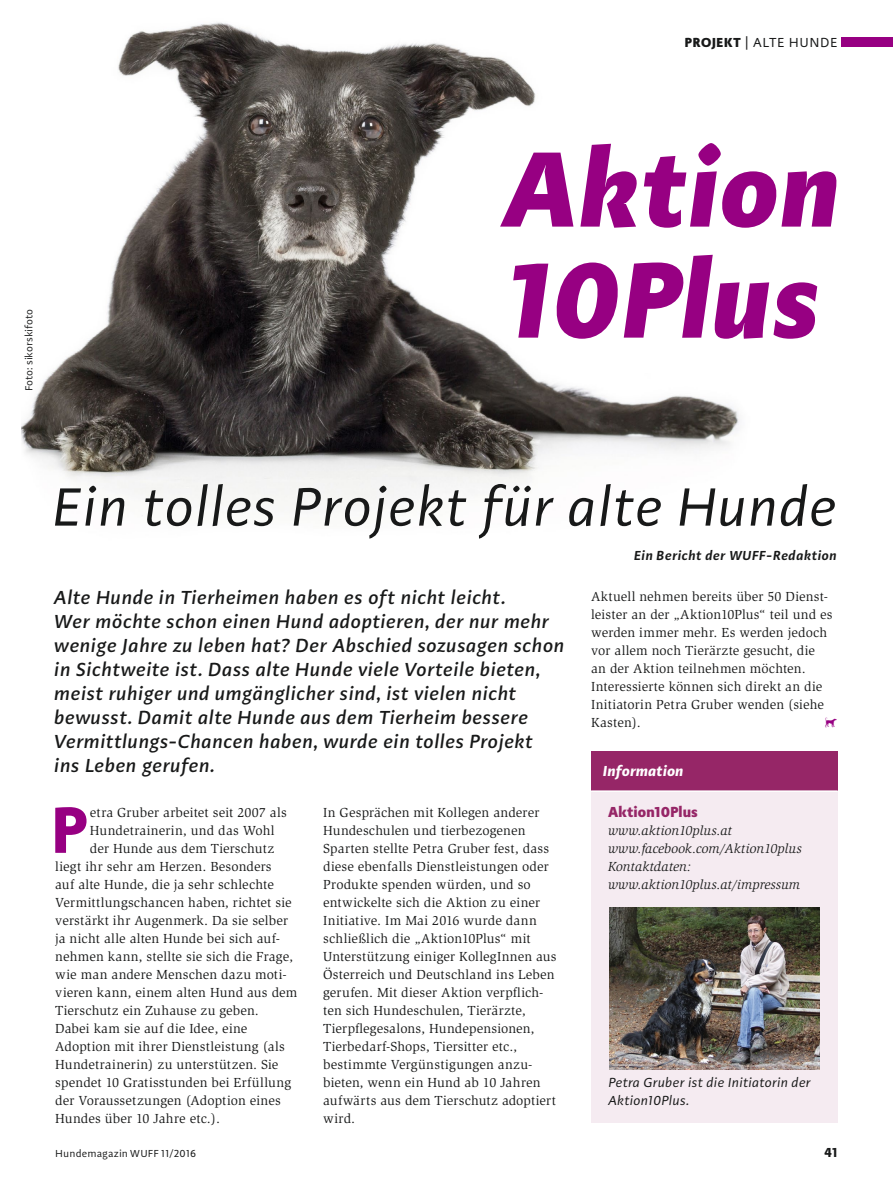
<style>
.page{position:relative;width:893px;height:1191px;background:#fff}
.page>*{position:absolute;margin:0;border:0;box-sizing:border-box;transform-origin:0 0}
.t1{font:italic 900 110.4px/111px "Adagio Sans";letter-spacing:.015em;color:#970082}
.t2{font:700 67.2px "Adagio Sans";color:#970082}
.t3{font:italic 55.5px "Adagio Sans";color:#181919}
.t4{font:italic 500 19.5px/24px "Adagio Sans";letter-spacing:.015em;color:#181919}
.t5{font:900 15px "Adagio Sans";letter-spacing:.01em;color:#962667}
.t6{font:italic 700 15px "Adagio Sans";letter-spacing:.005em;color:#fff}
.t7{font:13.5px/18px "Slimbach";letter-spacing:.015em;color:#181919}
.t8{font:italic 13.5px/18px "Slimbach";letter-spacing:.005em;color:#181919}
.t9{font:italic 13.5px/18px "Adagio Sans";color:#181919}
.t10{font:italic 600 13.5px "Adagio Sans";letter-spacing:.03em;color:#181919}
.t11{font:13.5px "Adagio Sans";letter-spacing:.04em;color:#181919}
.t12{font:700 13.5px "Adagio Sans";color:#181919}
.t13{font:13.5px "Animal";color:#970082}
.t14{font:10.5px "Adagio Sans";color:#181919}
.s1{font-weight:900}
</style>
<div class="page">
<img style="left:21px;top:22px;width:719px;height:494px">
<div style="left:842px;top:38px;width:51px;height:9px;background:#970082"></div>
<div style="left:591px;top:751px;width:247px;height:40px;background:#962667"></div>
<div style="left:591px;top:791px;width:247px;height:332px;background:#f5ebf1"></div>
<hr style="left:591px;top:790px;width:247px;height:2px;background:#fff">
<img style="left:609px;top:907px;width:210px;height:162px">
<p class="t14" style="left:22px;top:391px;width:84px;rotate:-90deg">Foto: sikorskifoto</p>
<p class="t11" style="left:685px;top:34px;width:154px"><span class="s1">PROJEKT</span> | ALTE HUNDE</p>
<h1 class="t1" style="left:510px;top:136px;width:337px">Aktion<br>10Plus</h1>
<h3 class="t3" style="left:55px;top:472px;width:787px">Ein tolles Projekt für alte Hunde</h3>
<p class="t4" style="left:55px;top:585px;width:512px">Alte Hunde in Tierheimen haben es oft nicht leicht.<br>Wer möchte schon einen Hund adoptieren, der nur mehr wenige Jahre zu leben hat? Der Abschied sozusagen schon in Sichtweite ist. Dass alte Hunde viele Vorteile bieten, meist ruhiger und umgänglicher sind, ist vielen nicht bewusst. Damit alte Hunde aus dem Tierheim bessere Vermittlungs-Chancen haben, wurde ein tolles Projekt<br>ins Leben gerufen.</p>
<h2 class="t2" style="left:51px;top:785px;width:38px">P</h2>
<p class="t7" style="left:90px;top:803px;width:198px">etra Gruber arbeitet seit 2007 als</p>
<p class="t7" style="left:323px;top:803px;width:235px">In Gesprächen mit Kollegen anderer Hundeschulen und tierbezogenen Sparten stellte Petra Gruber fest, dass diese ebenfalls Dienstleistungen oder Produkte spenden würden, und so entwickelte sich die Aktion zu einer Initiative. Im Mai 2016 wurde dann schließlich die „Aktion10Plus“ mit Unterstützung einiger KollegInnen aus Österreich und Deutschland ins Leben gerufen. Mit dieser Aktion verpflich&shy;ten sich Hundeschulen, Tierärzte, Tierpflegesalons, Hundepensionen, Tierbedarf-Shops, Tiersitter etc., bestimmte Vergünstigungen anzu&shy;bieten, wenn ein Hund ab 10 Jahren aufwärts aus dem Tierschutz adoptiert wird.</p>
<p class="t7" style="left:90px;top:821px;width:186px">Hundetrainerin, und das Wohl</p>
<p class="t7" style="left:90px;top:839px;width:186px">der Hunde aus dem Tierschutz</p>
<p class="t7" style="left:55px;top:857px;width:218px">liegt ihr sehr am Herzen. Besonders</p>
<p class="t7" style="left:55px;top:875px;width:220px">auf alte Hunde, die ja sehr schlechte</p>
<p class="t7" style="left:55px;top:893px;width:238px">Vermittlungschancen haben, richtet sie</p>
<p class="t7" style="left:55px;top:911px;width:234px">verstärkt ihr Augenmerk. Da sie selber</p>
<p class="t7" style="left:55px;top:929px;width:226px">ja nicht alle alten Hunde bei sich auf-</p>
<p class="t7" style="left:55px;top:947px;width:239px">nehmen kann, stellte sie sich die Frage,</p>
<p class="t7" style="left:55px;top:965px;width:233px">wie man andere Menschen dazu moti-</p>
<p class="t7" style="left:55px;top:983px;width:244px">vieren kann, einem alten Hund aus dem</p>
<p class="t7" style="left:55px;top:1001px;width:205px">Tierschutz ein Zuhause zu geben.</p>
<p class="t7" style="left:55px;top:1019px;width:194px">Dabei kam sie auf die Idee, eine</p>
<p class="t7" style="left:55px;top:1037px;width:231px">Adoption mit ihrer Dienstleistung (als</p>
<p class="t7" style="left:55px;top:1055px;width:225px">Hundetrainerin) zu unterstützen. Sie</p>
<p class="t7" style="left:55px;top:1073px;width:237px">spendet 10 Gratisstunden bei Erfüllung</p>
<p class="t7" style="left:55px;top:1091px;width:227px">der Voraussetzungen (Adoption eines</p>
<p class="t7" style="left:55px;top:1109px;width:166px">Hundes über 10 Jahre etc.).</p>
<p class="t10" style="left:635px;top:546px;width:204px">Ein Bericht der WUFF-Redaktion</p>
<p class="t7" style="left:591px;top:587px;width:243px">Aktuell nehmen bereits über 50 Dienst&shy;leister an der „Aktion10Plus“ teil und es werden immer mehr. Es werden jedoch vor allem noch Tierärzte gesucht, die an der Aktion teilnehmen möchten.<br>Interessierte können sich direkt an die Initiatorin Petra Gruber wenden (siehe Kasten).</p>
<p class="t13" style="left:825px;top:715px;width:14px">D</p>
<p class="t6" style="left:604px;top:761px;width:82px">Information</p>
<p class="t5" style="left:608px;top:801px;width:91px">Aktion10Plus</p>
<p class="t8" style="left:608px;top:821px;width:195px">www.aktion10plus.at www.facebook.com/Aktion10plus<br>Kontaktdaten: www.aktion10plus.at/impressum</p>
<p class="t9" style="left:609px;top:1073px;width:204px">Petra Gruber ist die Initiatorin der<br>Aktion10Plus.</p>
<p class="t14" style="left:55px;top:1146px;width:142px">Hundemagazin WUFF 11/2016</p>
<p class="t12" style="left:824px;top:1143px;width:15px">41</p>
</div>
